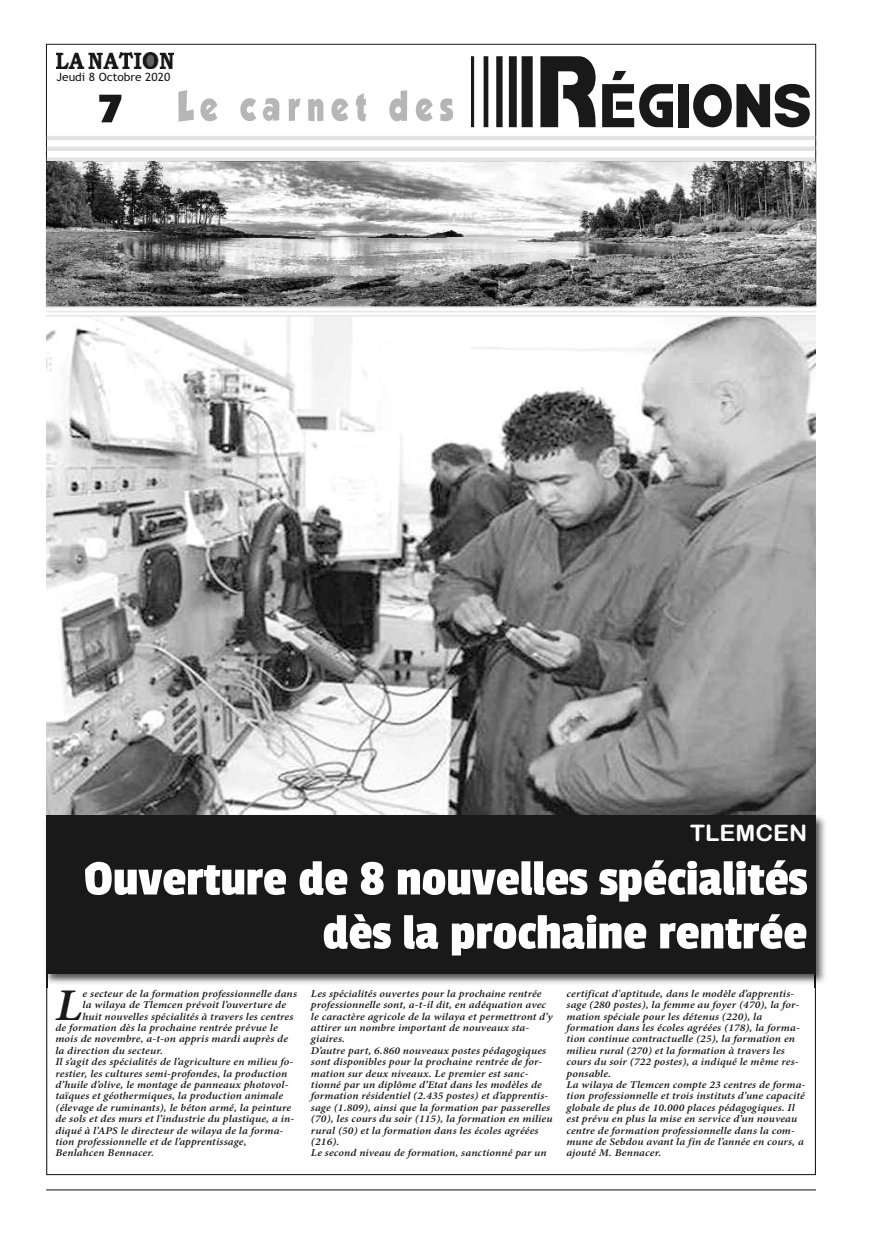
<style>
.page{position:relative;width:893px;height:1234px;background:#fff}
.page>*{position:absolute;margin:0;border:0;box-sizing:border-box;transform-origin:0 0}
.t1{font:67.35px "Bamf";color:#191919;scale:.89 1}
.t2{font:51.75px/53.8px "Passion One";color:#fff;text-align:right;scale:1.05 1}
.t3{font:italic 600 45.3px "Minion Pro";color:#191919;scale:1.1 1}
.t4{font:44.55px "Passion One";color:#191919;scale:1.26 1}
.t5{font:22.8px "Arial Rounded MT Bold";color:#fff;scale:1.05 1}
.t6{font:11.4px "Trebuchet MS";color:#191919;scale:1.05 1}
.t7{font:italic 600 10.35px/11.4px "Minion Pro";letter-spacing:.01em;color:#191919;scale:1.1 1}
.s1{font-size:110.85px}
</style>
<div class="page">
<img style="left:46px;top:317px;width:770px;height:493px">
<img style="left:45px;top:810px;width:781px;height:177px">
<img style="left:47px;top:973px;width:1px;height:14px">
<div style="left:46px;top:815px;width:770px;height:158px;background:#191919"></div>
<img style="left:46px;top:161px;width:770px;height:145px">
<img style="left:56px;top:53px;width:117px;height:16px">
<svg style="left:178px;top:90px;width:229px;height:32px"></svg>
<hr style="left:47px;top:157px;width:768px;height:4px;background:#e3e3e3">
<hr style="left:47px;top:136px;width:768px;height:4px;background:#e3e3e3">
<hr style="left:47px;top:147px;width:768px;height:4px;background:#e3e3e3">
<hr style="left:46px;top:306px;width:770px;height:2px;background:#e8e8e8">
<hr style="left:46px;top:310px;width:770px;height:2px;background:#e8e8e8">
<hr style="left:46px;top:315px;width:770px;height:2px;background:#e8e8e8">
<hr style="left:46px;top:1188px;width:770px;height:2px;background:#191919">
<p class="t6" style="left:56px;top:70px;width:110px">Jeudi 8 Octobre 2020</p>
<h3 class="t4" style="left:99px;top:85px;width:20px">7</h3>
<h1 class="t1" style="left:467px;top:71px;width:389px"><span class="s1">R</span>ÉGIONS</h1>
<h3 class="t5" style="left:690px;top:819px;width:113px">TLEMCEN</h3>
<h2 class="t2" style="left:84px;top:850px;width:690px">Ouverture de 8 nouvelles spécialités dès la prochaine rentrée</h2>
<h3 class="t3" style="left:55px;top:987px;width:26px">L</h3>
<p class="t7" style="left:83px;top:988px;width:196px">e secteur de la formation professionnelle dans</p>
<p class="t7" style="left:83px;top:999px;width:187px">la wilaya de Tlemcen prévoit l’ouverture de</p>
<p class="t7" style="left:83px;top:1011px;width:193px">huit nouvelles spécialités à travers les centres</p>
<p class="t7" style="left:55px;top:1022px;width:204px">de formation dès la prochaine rentrée prévue le</p>
<p class="t7" style="left:55px;top:1034px;width:213px">mois de novembre, a-t-on appris mardi auprès de</p>
<p class="t7" style="left:55px;top:1045px;width:99px">la direction du secteur.</p>
<p class="t7" style="left:55px;top:1056px;width:218px">Il s’agit des spécialités de l’agriculture en milieu fo-</p>
<p class="t7" style="left:55px;top:1068px;width:212px">restier, les cultures semi-profondes, la production</p>
<p class="t7" style="left:55px;top:1079px;width:213px">d’huile d’olive, le montage de panneaux photovol-</p>
<p class="t7" style="left:55px;top:1091px;width:209px">taïques et géothermiques, la production animale</p>
<p class="t7" style="left:55px;top:1102px;width:216px">(élevage de ruminants), le béton armé, la peinture</p>
<p class="t7" style="left:55px;top:1113px;width:219px">de sols et des murs et l’industrie du plastique, a in-</p>
<p class="t7" style="left:55px;top:1125px;width:209px">diqué à l’APS le directeur de wilaya de la forma-</p>
<p class="t7" style="left:55px;top:1136px;width:175px">tion professionnelle et de l’apprentissage,</p>
<p class="t7" style="left:55px;top:1147px;width:91px">Benlahcen Bennacer.</p>
<p class="t7" style="left:311px;top:988px;width:221px">Les spécialités ouvertes pour la prochaine rentrée professionnelle sont, a-t-il dit, en adéquation avec le caractère agricole de la wilaya et permettront d’y attirer un nombre important de nouveaux sta&shy;giaires.<br>D’autre part, 6.860 nouveaux postes pédagogiques sont disponibles pour la prochaine rentrée de for&shy;mation sur deux niveaux. Le premier est sanc&shy;tionné par un diplôme d’Etat dans les modèles de formation résidentiel (2.435 postes) et d’apprentis&shy;sage (1.809), ainsi que la formation par passerelles (70), les cours du soir (115), la formation en milieu rural (50) et la formation dans les écoles agréées (216).<br>Le second niveau de formation, sanctionné par un</p>
<p class="t7" style="left:566px;top:988px;width:219px">certificat d'aptitude, dans le modèle d’apprentis&shy;sage (280 postes), la femme au foyer (470), la for&shy;mation spéciale pour les détenus (220), la formation dans les écoles agréées (178), la forma&shy;tion continue contractuelle (25), la formation en milieu rural (270) et la formation à travers les cours du soir (722 postes), a indiqué le même res&shy;ponsable.<br>La wilaya de Tlemcen compte 23 centres de forma&shy;tion professionnelle et trois instituts d’une capacité globale de plus de 10.000 places pédagogiques. Il est prévu en plus la mise en service d’un nouveau centre de formation professionnelle dans la com&shy;mune de Sebdou avant la fin de l’année en cours, a ajouté M. Bennacer.</p>
</div>
